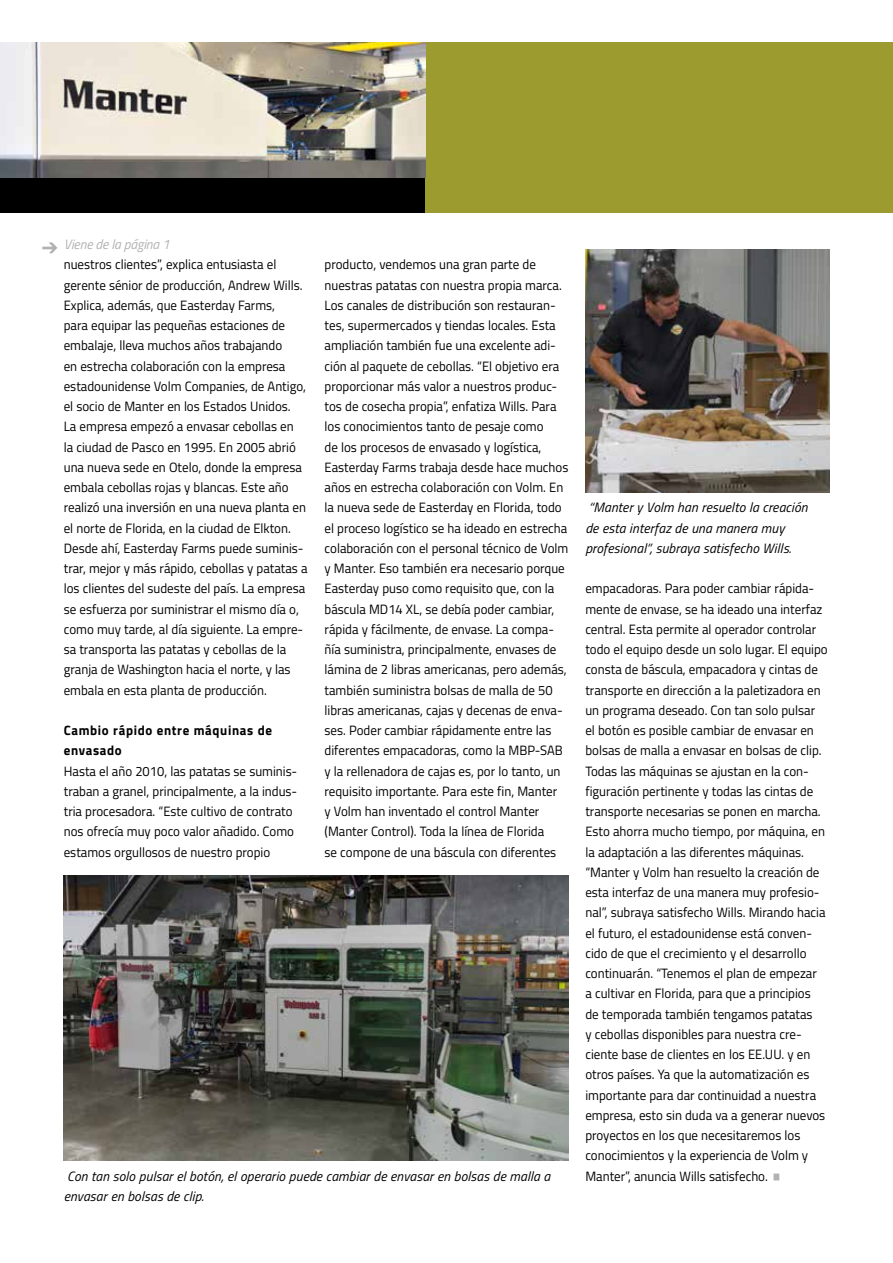
<style>
.page{position:relative;width:893px;height:1263px;background:#fff}
.page>*{position:absolute;margin:0;border:0;box-sizing:border-box;transform-origin:0 0}
.t1{font:13.5px/20.2px "Titillium Web";color:#000;scale:.96 1}
.t2{font:italic 13.5px/20.2px "Titillium Web";letter-spacing:.01em;color:#000}
.t3{font:700 13.5px/20.2px "Titillium Web";letter-spacing:.05em;color:#000;scale:.96 1}
.t4{font:italic 13.5px "Titillium Web";letter-spacing:-.01em;color:#b3b2b2}
.s1{font-size:24px;color:#b3b2b2}
</style>
<div class="page">
<div style="left:0;top:156px;width:451px;height:57px;background:#000"></div>
<div style="left:425px;top:43px;width:468px;height:170px;background:#9b9b30"></div>
<img style="left:0;top:43px;width:425px;height:134px">
<img style="left:42px;top:242px;width:15px;height:11px">
<img style="left:64px;top:876px;width:504px;height:285px">
<img style="left:585px;top:249px;width:244px;height:243px">
<p class="t4" style="left:64px;top:234px;width:108px">Viene de la página 1</p>
<p class="t1" style="left:64px;top:254px;width:255px">nuestros clientes”, explica entusiasta el gerente sénior de producción, Andrew Wills.<br>Explica, además, que Easterday Farms,<br>para equipar las pequeñas estaciones de embalaje, lleva muchos años trabajando<br>en estrecha colaboración con la empresa estadounidense Volm Companies, de Antigo, el socio de Manter en los Estados Unidos.<br>La empresa empezó a envasar cebollas en<br>la ciudad de Pasco en 1995. En 2005 abrió una nueva sede en Otelo, donde la empresa embala cebollas rojas y blancas. Este año realizó una inversión en una nueva planta en el norte de Florida, en la ciudad de Elkton.<br>Desde ahí, Easterday Farms puede suminis&shy;trar, mejor y más rápido, cebollas y patatas a los clientes del sudeste del país. La empresa se esfuerza por suministrar el mismo día o, como muy tarde, al día siguiente. La empre&shy;sa transporta las patatas y cebollas de la granja de Washington hacia el norte, y las embala en esta planta de producción.</p>
<p class="t3" style="left:64px;top:720px;width:218px">Cambio rápido entre máquinas de envasado</p>
<p class="t1" style="left:64px;top:760px;width:245px">Hasta el año 2010, las patatas se suminis&shy;traban a granel, principalmente, a la indus&shy;tria procesadora. “Este cultivo de contrato nos ofrecía muy poco valor añadido. Como estamos orgullosos de nuestro propio</p>
<p class="t1" style="left:325px;top:254px;width:255px">producto, vendemos una gran parte de nuestras patatas con nuestra propia marca.<br>Los canales de distribución son restauran&shy;tes, supermercados y tiendas locales. Esta ampliación también fue una excelente adi&shy;ción al paquete de cebollas. “El objetivo era proporcionar más valor a nuestros produc&shy;tos de cosecha propia”, enfatiza Wills. Para los conocimientos tanto de pesaje como<br>de los procesos de envasado y logística, Easterday Farms trabaja desde hace muchos años en estrecha colaboración con Volm. En la nueva sede de Easterday en Florida, todo el proceso logístico se ha ideado en estrecha colaboración con el personal técnico de Volm y Manter. Eso también era necesario porque Easterday puso como requisito que, con la báscula MD14 XL, se debía poder cambiar, rápida y fácilmente, de envase. La compa&shy;ñía suministra, principalmente, envases de lámina de 2 libras americanas, pero además, también suministra bolsas de malla de 50 libras americanas, cajas y decenas de enva&shy;ses. Poder cambiar rápidamente entre las diferentes empacadoras, como la MBP-SAB y la rellenadora de cajas es, por lo tanto, un requisito importante. Para este fin, Manter<br>y Volm han inventado el control Manter (Manter Control). Toda la línea de Florida<br>se compone de una báscula con diferentes</p>
<p class="t2" style="left:64px;top:1165px;width:488px">Con tan solo pulsar el botón, el operario puede cambiar de envasar en bolsas de malla a envasar en bolsas de clip.</p>
<p class="t2" style="left:585px;top:497px;width:224px">“Manter y Volm han resuelto la creación de esta interfaz de una manera muy profesional”, subraya satisfecho Wills.</p>
<p class="t1" style="left:585px;top:578px;width:254px">empacadoras. Para poder cambiar rápida&shy;mente de envase, se ha ideado una interfaz central. Esta permite al operador controlar todo el equipo desde un solo lugar. El equipo consta de báscula, empacadora y cintas de transporte en dirección a la paletizadora en un programa deseado. Con tan solo pulsar el botón es posible cambiar de envasar en bolsas de malla a envasar en bolsas de clip.<br>Todas las máquinas se ajustan en la con&shy;figuración pertinente y todas las cintas de transporte necesarias se ponen en marcha.<br>Esto ahorra mucho tiempo, por máquina, en la adaptación a las diferentes máquinas. “Manter y Volm han resuelto la creación de esta interfaz de una manera muy profesio&shy;nal”, subraya satisfecho Wills. Mirando hacia el futuro, el estadounidense está conven&shy;cido de que el crecimiento y el desarrollo continuarán. “Tenemos el plan de empezar<br>a cultivar en Florida, para que a principios<br>de temporada también tengamos patatas<br>y cebollas disponibles para nuestra cre&shy;ciente base de clientes en los EE.UU. y en otros países. Ya que la automatización es importante para dar continuidad a nuestra empresa, esto sin duda va a generar nuevos proyectos en los que necesitaremos los conocimientos y la experiencia de Volm y Manter”, anuncia Wills satisfecho. <span class="s1">•</span></p>
</div>
